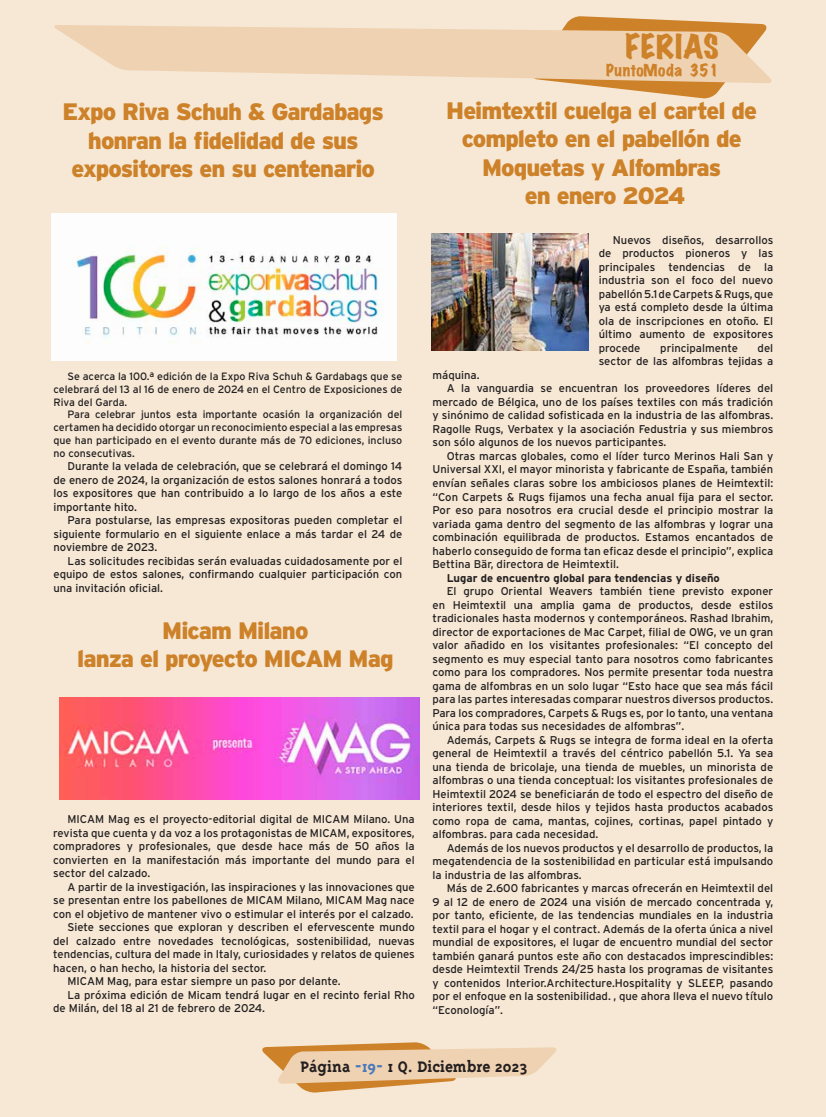
<style>
.page{position:relative;width:826px;height:1117px;background:#fff}
.page>*{position:absolute;margin:0;border:0;box-sizing:border-box;transform-origin:0 0}
.t1{font:expanded 30px "Marker Felt";letter-spacing:.03em;color:#cd8129}
.t2{font:900 23.75px/28.5px "Interstate";letter-spacing:-.04em;color:#cd8129;text-align:center}
.t3{font:700 17.5px "Triplex Serif";color:#231f20}
.t4{font:expanded 15px "Marker Felt";letter-spacing:.01em;color:#cd8129}
.t5{font:11.25px/13.5px "Interstate";color:#231f20;text-align:justify}
.t6{font:700 11.25px "Interstate";color:#231f20}
.t7{font:10.62px/12.8px "Interstate";color:#231f20;text-align:justify}
.s1{color:#4978bd}
</style>
<div class="page">
<div style="left:0;top:0;width:826px;height:1116px;background:#f6e8d5"></div>
<img style="left:52px;top:214px;width:345px;height:146px">
<svg style="left:262px;top:1042px;width:295px;height:50px"></svg>
<svg style="left:565px;top:16px;width:200px;height:83px"></svg>
<svg style="left:54px;top:25px;width:718px;height:58px;fill:#efd2b1"></svg>
<img style="left:431px;top:234px;width:157px;height:116px">
<img style="left:59px;top:697px;width:360px;height:102px">
<h2 class="t2" style="left:63px;top:97px;width:323px">Expo Riva Schuh &amp; Gardabags honran la fidelidad de sus expositores en su centenario</h2>
<p class="t7" style="left:53px;top:370px;width:350px;text-indent:14px">Se acerca la 100.ª edición de la Expo Riva Schuh &amp; Gardabags que se celebrará del 13 al 16 de enero de 2024 en el Centro de Exposiciones de Riva del Garda.</p>
<p class="t7" style="left:53px;top:408px;width:350px;text-indent:14px">Para celebrar juntos esta importante ocasión la organización del certamen ha decidido otorgar un reconocimiento especial a las empresas que han participado en el evento durante más de 70 ediciones, incluso no consecutivas.</p>
<p class="t5" style="left:53px;top:459px;width:350px;text-indent:14px">Durante la velada de celebración, que se celebrará el domingo 14 de enero de 2024, la organización de estos salones honrará a todos los expositores que han contribuido a lo largo de los años a este importante hito.</p>
<p class="t5" style="left:53px;top:513px;width:350px;text-indent:14px">Para postularse, las empresas expositoras pueden completar el siguiente formulario en el siguiente enlace a más tardar el 24 de noviembre de 2023.</p>
<p class="t5" style="left:53px;top:553px;width:350px;text-indent:14px">Las solicitudes recibidas serán evaluadas cuidadosamente por el equipo de estos salones, confirmando cualquier participación con una invitación oficial.</p>
<h2 class="t2" style="left:77px;top:616px;width:318px">Micam Milano<br>lanza el proyecto MICAM Mag</h2>
<p class="t5" style="left:53px;top:812px;width:363px;text-indent:14px">MICAM Mag es el proyecto-editorial digital de MICAM Milano. Una revista que cuenta y da voz a los protagonistas de MICAM, expositores, compradores y profesionales, que desde hace más de 50 años la convierten en la manifestación más importante del mundo para el sector del calzado.</p>
<p class="t5" style="left:67px;top:879px;width:349px">A partir de la investigación, las inspiraciones y las innovaciones que</p>
<p class="t5" style="left:53px;top:893px;width:363px">se presentan entre los pabellones de MICAM Milano, MICAM Mag nace</p>
<p class="t5" style="left:53px;top:906px;width:362px">con el objetivo de mantener vivo o estimular el interés por el calzado.</p>
<p class="t5" style="left:67px;top:920px;width:349px">Siete secciones que exploran y describen el efervescente mundo</p>
<p class="t5" style="left:53px;top:933px;width:363px">del calzado entre novedades tecnológicas, sostenibilidad, nuevas</p>
<p class="t5" style="left:53px;top:947px;width:363px">tendencias, cultura del made in Italy, curiosidades y relatos de quienes</p>
<p class="t5" style="left:53px;top:960px;width:215px">hacen, o han hecho, la historia del sector.</p>
<p class="t5" style="left:67px;top:974px;width:275px">MICAM Mag, para estar siempre un paso por delante.</p>
<p class="t5" style="left:67px;top:987px;width:349px">La próxima edición de Micam tendrá lugar en el recinto ferial Rho</p>
<p class="t5" style="left:53px;top:1001px;width:213px">de Milán, del 18 al 21 de febrero de 2024.</p>
<h1 class="t1" style="left:625px;top:24px;width:95px">FERIAS</h1>
<h3 class="t4" style="left:606px;top:59px;width:114px">PuntoModa 351</h3>
<h2 class="t2" style="left:446px;top:96px;width:312px">Heimtextil cuelga el cartel de completo en el pabellón de<br>Moquetas y Alfombras<br>en enero 2024</h2>
<p class="t5" style="left:598px;top:233px;width:176px;text-indent:14px">Nuevos diseños, desarrollos de productos pioneros y las principales tendencias de la industria son el foco del nuevo pabellón 5.1 de Carpets &amp; Rugs, que ya está completo desde la última ola de inscripciones en otoño. El último aumento de expositores procede</p>
<p class="t5" style="left:598px;top:341px;width:176px;text-align:right">del<br>sector de las alfombras tejidas a</p>
<p class="t5" style="left:660px;top:341px;width:79px">principalmente</p>
<p class="t5" style="left:432px;top:368px;width:49px">máquina.</p>
<p class="t5" style="left:446px;top:381px;width:328px">A la vanguardia se encuentran los proveedores líderes del</p>
<p class="t5" style="left:432px;top:395px;width:342px">mercado de Bélgica, uno de los países textiles con más tradición</p>
<p class="t5" style="left:432px;top:408px;width:342px">y sinónimo de calidad sofisticada en la industria de las alfombras.</p>
<p class="t5" style="left:432px;top:422px;width:342px">Ragolle Rugs, Verbatex y la asociación Fedustria y sus miembros</p>
<p class="t5" style="left:432px;top:435px;width:235px">son sólo algunos de los nuevos participantes.</p>
<p class="t5" style="left:446px;top:449px;width:328px">Otras marcas globales, como el líder turco Merinos Hali San y</p>
<p class="t5" style="left:432px;top:462px;width:342px">Universal XXI, el mayor minorista y fabricante de España, también</p>
<p class="t5" style="left:432px;top:476px;width:342px">envían señales claras sobre los ambiciosos planes de Heimtextil:</p>
<p class="t5" style="left:432px;top:489px;width:342px">“Con Carpets &amp; Rugs fijamos una fecha anual fija para el sector.</p>
<p class="t5" style="left:432px;top:503px;width:342px">Por eso para nosotros era crucial desde el principio mostrar la</p>
<p class="t5" style="left:432px;top:516px;width:342px">variada gama dentro del segmento de las alfombras y lograr una</p>
<p class="t5" style="left:432px;top:530px;width:342px">combinación equilibrada de productos. Estamos encantados de</p>
<p class="t5" style="left:432px;top:543px;width:342px">haberlo conseguido de forma tan eficaz desde el principio”, explica</p>
<p class="t5" style="left:432px;top:557px;width:188px">Bettina Bär, directora de Heimtextil.</p>
<p class="t6" style="left:446px;top:571px;width:275px">Lugar de encuentro global para tendencias y diseño</p>
<p class="t5" style="left:432px;top:584px;width:342px;text-indent:14px">El grupo Oriental Weavers también tiene previsto exponer en Heimtextil una amplia gama de productos, desde estilos tradicionales hasta modernos y contemporáneos. Rashad Ibrahim, director de exportaciones de Mac Carpet, filial de OWG, ve un gran valor añadido en los visitantes profesionales: “El concepto del segmento es muy especial tanto para nosotros como fabricantes como para los compradores. Nos permite presentar toda nuestra gama de alfombras en un solo lugar “Esto hace que sea más fácil para las partes interesadas comparar nuestros diversos productos.<br>Para los compradores, Carpets &amp; Rugs es, por lo tanto, una ventana única para todas sus necesidades de alfombras”.</p>
<p class="t5" style="left:432px;top:732px;width:342px;text-indent:14px">Además, Carpets &amp; Rugs se integra de forma ideal en la oferta general de Heimtextil a través del céntrico pabellón 5.1. Ya sea una tienda de bricolaje, una tienda de muebles, un minorista de alfombras o una tienda conceptual: los visitantes profesionales de Heimtextil 2024 se beneficiarán de todo el espectro del diseño de interiores textil, desde hilos y tejidos hasta productos acabados como ropa de cama, mantas, cojines, cortinas, papel pintado y alfombras. para cada necesidad.</p>
<p class="t5" style="left:432px;top:840px;width:342px;text-indent:14px">Además de los nuevos productos y el desarrollo de productos, la megatendencia de la sostenibilidad en particular está impulsando la industria de las alfombras.</p>
<p class="t5" style="left:432px;top:881px;width:342px;text-indent:14px">Más de 2.600 fabricantes y marcas ofrecerán en Heimtextil del 9 al 12 de enero de 2024 una visión de mercado concentrada y, por tanto, eficiente, de las tendencias mundiales en la industria textil para el hogar y el contract. Además de la oferta única a nivel mundial de expositores, el lugar de encuentro mundial del sector también ganará puntos este año con destacados imprescindibles: desde Heimtextil Trends 24/25 hasta los programas de visitantes y contenidos Interior.Architecture.Hospitality y SLEEP, pasando por el enfoque en la sostenibilidad. , que ahora lleva el nuevo título “Econología”.</p>
<h3 class="t3" style="left:300px;top:1056px;width:228px">Página <span class="s1">-19-</span> 1 Q. Diciembre 2023</h3>
</div>
